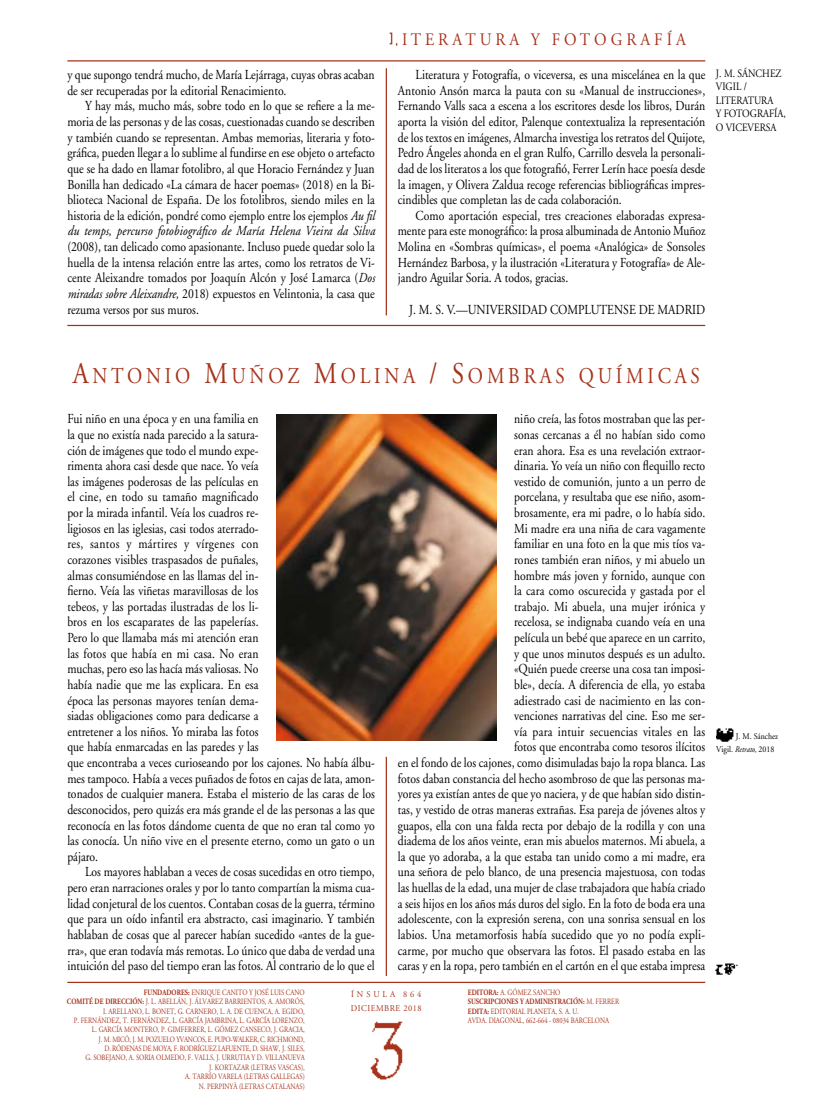
<style>
.page{position:relative;width:840px;height:1120px;background:#fff}
.page>*{position:absolute;margin:0;border:0;box-sizing:border-box;transform-origin:0 0}
.t1{font:22.5px "Adobe Garamond";letter-spacing:.2em;color:#a7331c;scale:.85 1}
.t2{font:17.5px "Adobe Garamond";color:#a7331c;scale:.9 1}
.t3{font:13.75px/15.6px "Adobe Garamond";letter-spacing:.005em;color:#000;text-align:justify;scale:.85 1}
.t4{font:11.25px/13.5px "Adobe Garamond";color:#000;scale:.85 1}
.t5{font:8.75px/12.2px "Adobe Garamond";color:#000;scale:.9 1}
.t6{font:8.75px/13.8px "Adobe Garamond";letter-spacing:.06em;color:#a7331c;scale:.95 1}
.t7{font:8.12px/9.4px "Adobe Garamond";color:#a7331c;scale:.8 1}
.s1{font-style:italic}
.s2{font-size:30px}
.s3{font-weight:700}
</style>
<div class="page">
<hr style="left:67px;top:60px;width:638px;height:1px;background:#a7331c">
<hr style="left:67px;top:981px;width:638px;height:2px;background:#a7331c">
<img style="left:715px;top:963px;width:23px;height:12px">
<img style="left:389px;top:32px;width:9px;height:14px">
<hr style="left:386px;top:68px;width:1px;height:247px;background:#a7331c">
<hr style="left:386px;top:757px;width:1px;height:219px;background:#a7331c">
<hr style="left:67px;top:325px;width:638px;height:1px;background:#a7331c">
<img style="left:370px;top:1021px;width:33px;height:59px">
<img style="left:276px;top:415px;width:220px;height:326px">
<img style="left:716px;top:728px;width:18px;height:14px">
<p class="t3" style="left:67px;top:67px;width:363px">y que supongo tendrá mucho, de María Lejárraga, cuyas obras acaban de ser recuperadas por la editorial Renacimiento.</p>
<p class="t3" style="left:67px;top:99px;width:363px;text-indent:18px">Y hay más, mucho más, sobre todo en lo que se refiere a la me&shy;moria de las personas y de las cosas, cuestionadas cuando se describen y también cuando se representan. Ambas memorias, literaria y foto&shy;gráfica, pueden llegar a lo sublime al fundirse en ese objeto o artefacto que se ha dado en llamar fotolibro, al que Horacio Fernández y Juan Bonilla han dedicado «La cámara de hacer poemas» (2018) en la Bi&shy;blioteca Nacional de España. De los fotolibros, siendo miles en la historia de la edición, pondré como ejemplo entre los ejemplos <span class="s1">Au fil du temps, percurso fotobiográfico de María Helena Vieira da Silva</span></p>
<p class="t3" style="left:67px;top:239px;width:363px">(2008), tan delicado como apasionante. Incluso puede quedar solo la huella de la intensa relación entre las artes, como los retratos de Vi&shy;cente Aleixandre tomados por Joaquín Alcón y José Lamarca (<span class="s1">Dos miradas sobre Aleixandre,</span> 2018) expuestos en Velintonia, la casa que rezuma versos por sus muros.</p>
<p class="t2" style="left:402px;top:30px;width:317px">I T E R A T U R A Y F O T O G R A F Í A</p>
<p class="t3" style="left:398px;top:67px;width:363px;text-indent:18px">Literatura y Fotografía, o viceversa, es una miscelánea en la que Antonio Ansón marca la pauta con su «Manual de instrucciones», Fernando Valls saca a escena a los escritores desde los libros, Durán aporta la visión del editor, Palenque contextualiza la representación de los textos en imágenes, Almarcha investiga los retratos del Quijote, Pedro Ángeles ahonda en el gran Rulfo, Carrillo desvela la personali&shy;dad de los literatos a los que fotografió, Ferrer Lerín hace poesía desde la imagen, y Olivera Zaldua recoge referencias bibliográficas impres&shy;cindibles que completan las de cada colaboración.</p>
<p class="t3" style="left:398px;top:208px;width:363px;text-indent:18px">Como aportación especial, tres creaciones elaboradas expresa&shy;mente para este monográfico: la prosa albuminada de Antonio Muñoz Molina en «Sombras químicas», el poema «Analógica» de Sonsoles Hernández Barbosa, y la ilustración «Literatura y Fotografía» de Ale&shy;jandro Aguilar Soria. A todos, gracias.</p>
<p class="t3" style="left:409px;top:302px;width:350px">J. M. S. V.—UNIVERSIDAD COMPLUTENSE DE MADRID</p>
<p class="t4" style="left:716px;top:67px;width:84px">J. M. SÁNCHEZ<br>VIGIL /<br>LITERATURA<br>Y FOTOGRAFÍA,<br>O VICEVERSA</p>
<h1 class="t1" style="left:73px;top:364px;width:739px"><span class="s2">A</span>NTONIO <span class="s2">M</span>UÑOZ <span class="s2">M</span>OLINA <span class="s2">/ S</span> OMBRAS QUÍMICAS</h1>
<p class="t3" style="left:67px;top:411px;width:363px;text-align:left">Fui niño en una época y en una familia en<br>la que no existía nada parecido a la satura-<br>ción de imágenes que todo el mundo expe-<br>rimenta ahora casi desde que nace. Yo veía<br>las imágenes poderosas de las películas en<br>el cine, en todo su tamaño magnificado<br>por la mirada infantil. Veía los cuadros re-<br>ligiosos en las iglesias, casi todos aterrado-<br>res, santos y mártires y vírgenes con<br>corazones visibles traspasados de puñales,<br>almas consumiéndose en las llamas del in-<br>fierno. Veía las viñetas maravillosas de los<br>tebeos, y las portadas ilustradas de los li-<br>bros en los escaparates de las papelerías.<br>Pero lo que llamaba más mi atención eran<br>las fotos que había en mi casa. No eran<br>muchas, pero eso las hacía más valiosas. No<br>había nadie que me las explicara. En esa<br>época las personas mayores tenían dema-<br>siadas obligaciones como para dedicarse a<br>entretener a los niños. Yo miraba las fotos<br>que había enmarcadas en las paredes y las<br>que encontraba a veces curioseando por los cajones. No había álbu&shy;mes tampoco. Había a veces puñados de fotos en cajas de lata, amon&shy;tonados de cualquier manera. Estaba el misterio de las caras de los desconocidos, pero quizás era más grande el de las personas a las que reconocía en las fotos dándome cuenta de que no eran tal como yo las conocía. Un niño vive en el presente eterno, como un gato o un pájaro.</p>
<p class="t3" style="left:67px;top:864px;width:363px;text-indent:18px">Los mayores hablaban a veces de cosas sucedidas en otro tiempo, pero eran narraciones orales y por lo tanto compartían la misma cua&shy;lidad conjetural de los cuentos. Contaban cosas de la guerra, término que para un oído infantil era abstracto, casi imaginario. Y también hablaban de cosas que al parecer habían sucedido «antes de la gue&shy;rra», que eran todavía más remotas. Lo único que daba de verdad una intuición del paso del tiempo eran las fotos. Al contrario de lo que el</p>
<p class="t3" style="left:398px;top:411px;width:363px;text-align:right">niño creía, las fotos mostraban que las per-<br>sonas cercanas a él no habían sido como<br>eran ahora. Esa es una revelación extraor-<br>dinaria. Yo veía un niño con flequillo recto<br>vestido de comunión, junto a un perro de<br>porcelana, y resultaba que ese niño, asom-<br>brosamente, era mi padre, o lo había sido.<br>Mi madre era una niña de cara vagamente<br>familiar en una foto en la que mis tíos va-<br>rones también eran niños, y mi abuelo un<br>hombre más joven y fornido, aunque con<br>la cara como oscurecida y gastada por el<br>trabajo. Mi abuela, una mujer irónica y<br>recelosa, se indignaba cuando veía en una<br>película un bebé que aparece en un carrito,<br>y que unos minutos después es un adulto.<br>«Quién puede creerse una cosa tan imposi-<br>ble», decía. A diferencia de ella, yo estaba<br>adiestrado casi de nacimiento en las con-<br>venciones narrativas del cine. Eso me ser-<br>vía para intuir secuencias vitales en las<br>fotos que encontraba como tesoros ilícitos<br>en el fondo de los cajones, como disimuladas bajo la ropa blanca. Las fotos daban constancia del hecho asombroso de que las personas ma&shy;yores ya existían antes de que yo naciera, y de que habían sido distin&shy;tas, y vestido de otras maneras extrañas. Esa pareja de jóvenes altos y guapos, ella con una falda recta por debajo de la rodilla y con una diadema de los años veinte, eran mis abuelos maternos. Mi abuela, a la que yo adoraba, a la que estaba tan unido como a mi madre, era una señora de pelo blanco, de una presencia majestuosa, con todas las huellas de la edad, una mujer de clase trabajadora que había criado a seis hijos en los años más duros del siglo. En la foto de boda era una adolescente, con la expresión serena, con una sonrisa sensual en los labios. Una metamorfosis había sucedido que yo no podía expli&shy;carme, por mucho que observara las fotos. El pasado estaba en las caras y en la ropa, pero también en el cartón en el que estaba impresa</p>
<p class="t7" style="left:67px;top:987px;width:299px;text-align:right"><span class="s3">FUNDADORES:</span> ENRIQUE CANITO Y JOSÉ LUIS CANO<br><span class="s3">COMITÉ DE DIRECCIÓN:</span> J. L. ABELLÁN, J. ÁLVAREZ BARRIENTOS, A. AMORÓS, I. ARELLANO, L. BONET, G. CARNERO, L. A. DE CUENCA, A. EGIDO,<br>P. FERNÁNDEZ, T. FERNÁNDEZ, L. GARCÍA JAMBRINA, L. GARCÍA LORENZO, L. GARCÍA MONTERO, P. GIMFERRER, L. GÓMEZ CANSECO, J. GRACIA,<br>J. M. MICÓ, J. M. POZUELO YVANCOS, E. PUPO-WALKER, C. RICHMOND,<br>D. RÓDENAS DE MOYA, F. RODRÍGUEZ LAFUENTE, D. SHAW, J. SILES,<br>G. SOBEJANO, A. SORIA OLMEDO, F. VALLS, J. URRUTIA Y D. VILLANUEVA<br>J. KORTAZAR (LETRAS VASCAS),<br>A. TARRÍO VARELA (LETRAS GALLEGAS)<br>N. PERPINYÀ (LETRAS CATALANAS)</p>
<p class="t6" style="left:351px;top:987px;width:76px">ÍNSULA 864<br>DICIEMBRE 2018</p>
<p class="t7" style="left:468px;top:987px;width:191px"><span class="s3">EDITORA:</span> A. GÓMEZ SANCHO<br><span class="s3">SUSCRIPCIONES Y ADMINISTRACIÓN:</span> M. FERRER <span class="s3">EDITA:</span> EDITORIAL PLANETA, S. A. U.<br>AVDA. DIAGONAL, 662-664 - 08034 BARCELONA</p>
<p class="t5" style="left:716px;top:731px;width:70px;text-indent:20px">J. M. Sánchez<br>Vigil. <span class="s1">Retrato,</span> 2018</p>
</div>
